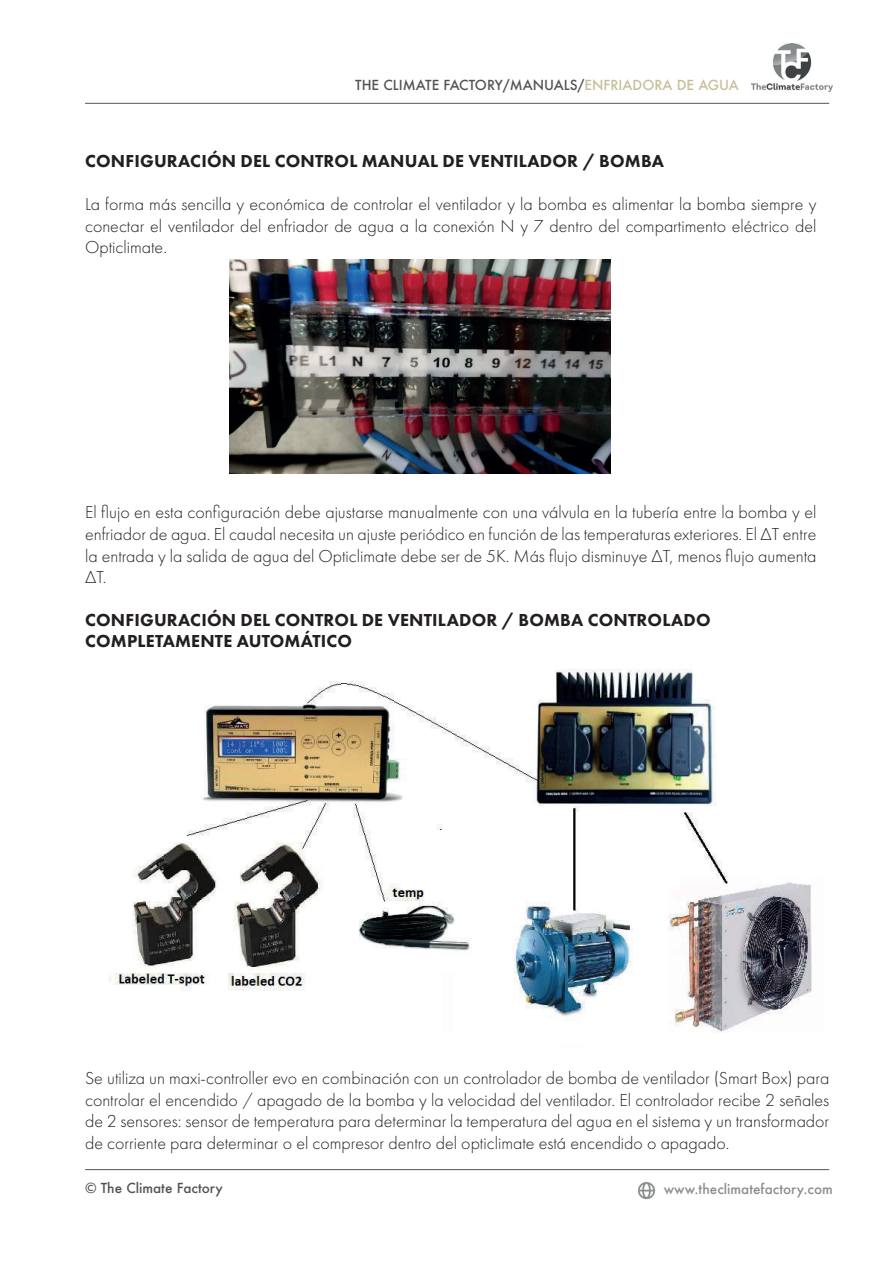
<style>
.page{position:relative;width:893px;height:1263px;background:#fff}
.page>*{position:absolute;margin:0;border:0;box-sizing:border-box;transform-origin:0 0}
.t1{font:300 18px/21.6px "Futura PT";color:#231f20;text-align:justify}
.t2{font:800 18px/21.6px "Futura PT";letter-spacing:.01em;color:#231f20}
.t3{font:500 13.5px "Futura";color:#515455}
.t4{font:500 13.5px "Futura";color:#8b8d8f}
.s1{color:#c7be9a}
</style>
<div class="page">
<img style="left:752px;top:44px;width:80px;height:48px">
<hr style="left:85px;top:103px;width:744px;height:1px;background:#515455">
<hr style="left:85px;top:1169px;width:744px;height:1px;background:#515455">
<img style="left:638px;top:1182px;width:18px;height:17px">
<img style="left:230px;top:259px;width:380px;height:215px">
<img style="left:109px;top:663px;width:703px;height:369px">
<p class="t3" style="left:355px;top:76px;width:385px">THE CLIMATE FACTORY/MANUALS/<span class="s1">ENFRIADORA DE AGUA</span></p>
<p class="t2" style="left:85px;top:150px;width:580px">CONFIGURACIÓN DEL CONTROL MANUAL DE VENTILADOR / BOMBA</p>
<p class="t1" style="left:85px;top:193px;width:733px">La forma más sencilla y económica de controlar el ventilador y la bomba es alimentar la bomba siempre y conectar el ventilador del enfriador de agua a la conexión N y 7 dentro del compartimento eléctrico del Opticlimate.</p>
<p class="t1" style="left:85px;top:502px;width:733px">El flujo en esta configuración debe ajustarse manualmente con una válvula en la tubería entre la bomba y el enfriador de agua. El caudal necesita un ajuste periódico en función de las temperaturas exteriores. El ΔT entre la entrada y la salida de agua del Opticlimate debe ser de 5K. Más flujo disminuye ΔT, menos flujo aumenta ΔT.</p>
<p class="t2" style="left:85px;top:609px;width:627px">CONFIGURACIÓN DEL CONTROL DE VENTILADOR / BOMBA CONTROLADO<br>COMPLETAMENTE AUTOMÁTICO</p>
<p class="t1" style="left:85px;top:1067px;width:746px">Se utiliza un maxi-controller evo en combinación con un controlador de bomba de ventilador (Smart Box) para controlar el encendido / apagado de la bomba y la velocidad del ventilador. El controlador recibe 2 señales de 2 sensores: sensor de temperatura para determinar la temperatura del agua en el sistema y un transformador de corriente para determinar o el compresor dentro del opticlimate está encendido o apagado.</p>
<p class="t3" style="left:85px;top:1179px;width:139px">© The Climate Factory</p>
<p class="t4" style="left:664px;top:1180px;width:171px">www.theclimatefactory.com</p>
</div>
